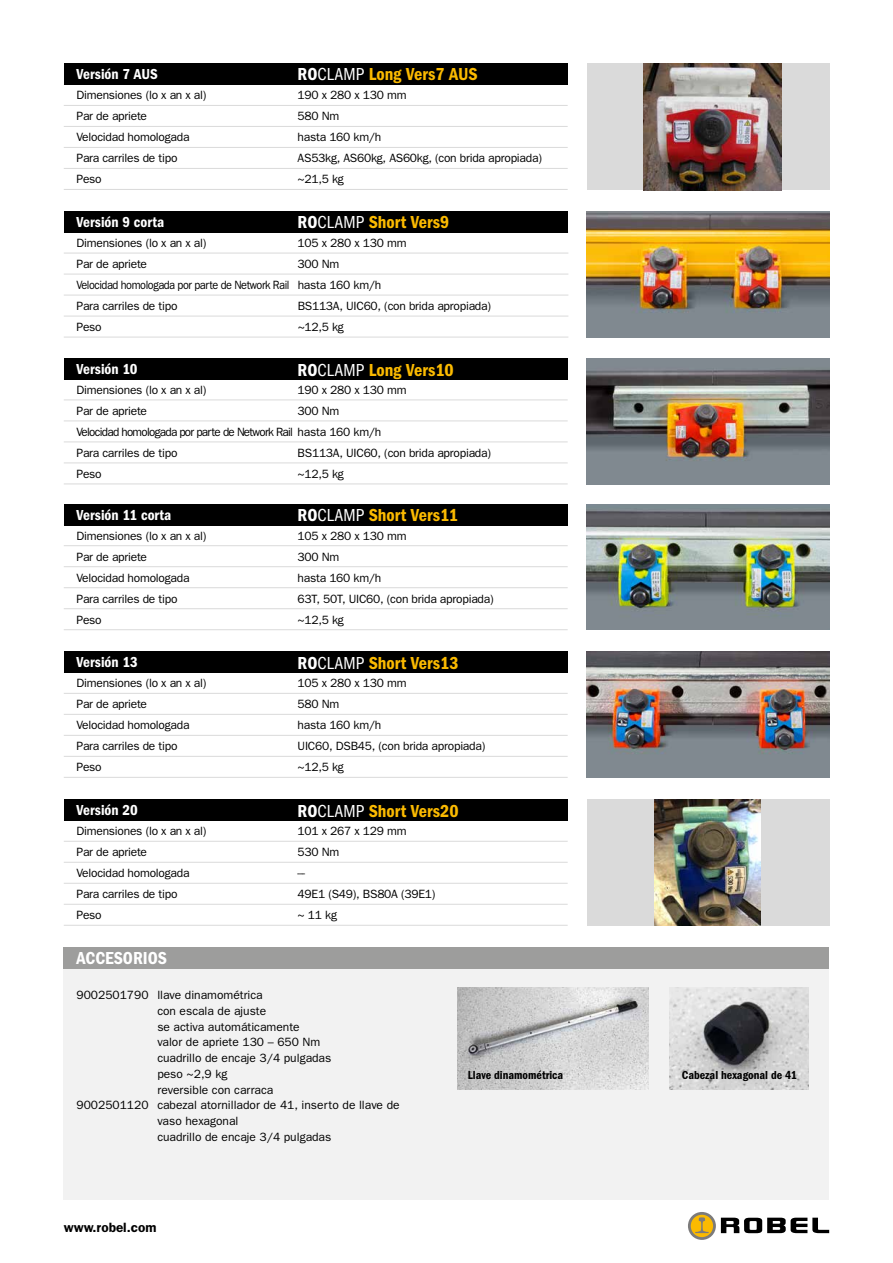
<style>
.page{position:relative;width:893px;height:1263px;background:#fff}
.page>*{position:absolute;margin:0;border:0;box-sizing:border-box;transform-origin:0 0}
.t1{font:600 condensed 18px "Franklin Gothic";color:#fbba00}
.t2{font:600 condensed 18px "Franklin Gothic";color:#fff}
.t3{font:600 condensed 15px "Franklin Gothic";color:#fff}
.t4{font:600 13.5px "Franklin Gothic";color:#000}
.t5{font:12px "Franklin Gothic";letter-spacing:-.02em;color:#000}
.t6{font:12px "Franklin Gothic";color:#000}
.t7{font:12px/21px "Franklin Gothic";letter-spacing:-.04em;color:#000}
.t8{font:12px/21px "Franklin Gothic";letter-spacing:-.06em;color:#000}
.t9{font:600 condensed 12px "Franklin Gothic";color:#000}
.s1{color:#fff}
.s2{font-weight:400;color:#fff}
</style>
<div class="page">
<div style="left:64px;top:961px;width:765px;height:238px;background:#f2f2f2"></div>
<hr style="left:64px;top:105px;width:504px;height:1px;background:#dadada">
<hr style="left:64px;top:126px;width:504px;height:1px;background:#dadada">
<hr style="left:64px;top:147px;width:504px;height:1px;background:#dadada">
<hr style="left:64px;top:168px;width:504px;height:1px;background:#dadada">
<hr style="left:64px;top:189px;width:504px;height:1px;background:#dadada">
<hr style="left:64px;top:253px;width:504px;height:1px;background:#dadada">
<hr style="left:64px;top:274px;width:504px;height:1px;background:#dadada">
<hr style="left:64px;top:295px;width:504px;height:1px;background:#dadada">
<hr style="left:64px;top:316px;width:504px;height:1px;background:#dadada">
<hr style="left:64px;top:337px;width:504px;height:1px;background:#dadada">
<hr style="left:64px;top:399px;width:504px;height:1px;background:#dadada">
<hr style="left:64px;top:420px;width:504px;height:1px;background:#dadada">
<hr style="left:64px;top:441px;width:504px;height:1px;background:#dadada">
<hr style="left:64px;top:462px;width:504px;height:1px;background:#dadada">
<hr style="left:64px;top:483px;width:504px;height:1px;background:#dadada">
<hr style="left:64px;top:545px;width:504px;height:1px;background:#dadada">
<hr style="left:64px;top:566px;width:504px;height:1px;background:#dadada">
<hr style="left:64px;top:587px;width:504px;height:1px;background:#dadada">
<hr style="left:64px;top:608px;width:504px;height:1px;background:#dadada">
<hr style="left:64px;top:629px;width:504px;height:1px;background:#dadada">
<hr style="left:64px;top:693px;width:504px;height:1px;background:#dadada">
<hr style="left:64px;top:714px;width:504px;height:1px;background:#dadada">
<hr style="left:64px;top:735px;width:504px;height:1px;background:#dadada">
<hr style="left:64px;top:756px;width:504px;height:1px;background:#dadada">
<hr style="left:64px;top:777px;width:504px;height:1px;background:#dadada">
<img style="left:457px;top:987px;width:192px;height:103px">
<img style="left:669px;top:988px;width:140px;height:102px">
<div style="left:64px;top:64px;width:504px;height:21px;background:#000"></div>
<div style="left:64px;top:211px;width:504px;height:22px;background:#000"></div>
<div style="left:64px;top:358px;width:504px;height:21px;background:#000"></div>
<div style="left:64px;top:504px;width:504px;height:21px;background:#000"></div>
<div style="left:64px;top:652px;width:504px;height:21px;background:#000"></div>
<img style="left:587px;top:358px;width:242px;height:126px">
<img style="left:587px;top:504px;width:242px;height:125px">
<img style="left:587px;top:652px;width:242px;height:126px">
<img style="left:587px;top:211px;width:242px;height:126px">
<div style="left:587px;top:64px;width:242px;height:126px;background:#dadada"></div>
<img style="left:643px;top:64px;width:138px;height:126px">
<div style="left:64px;top:947px;width:765px;height:21px;background:#9d9d9c"></div>
<hr style="left:64px;top:841px;width:504px;height:1px;background:#dadada">
<hr style="left:64px;top:862px;width:504px;height:1px;background:#dadada">
<hr style="left:64px;top:883px;width:504px;height:1px;background:#dadada">
<hr style="left:64px;top:904px;width:504px;height:1px;background:#dadada">
<hr style="left:64px;top:925px;width:504px;height:1px;background:#dadada">
<div style="left:64px;top:800px;width:504px;height:21px;background:#000"></div>
<div style="left:587px;top:800px;width:242px;height:126px;background:#dadada"></div>
<img style="left:655px;top:800px;width:106px;height:126px">
<svg style="left:688px;top:1212px;width:28px;height:28px"></svg>
<svg style="left:721px;top:1218px;width:108px;height:15px"></svg>
<svg style="left:691px;top:1215px;width:22px;height:22px"></svg>
<svg style="left:695px;top:1217px;width:14px;height:16px"></svg>
<p class="t3" style="left:77px;top:66px;width:83px">Versión 7 AUS</p>
<h1 class="t1" style="left:298px;top:64px;width:182px"><span class="s1">RO</span><span class="s2">CLAMP</span> Long Vers7 AUS</h1>
<p class="t5" style="left:77px;top:88px;width:131px">Dimensiones (lo x an x al)</p>
<p class="t5" style="left:298px;top:88px;width:110px">190 x 280 x 130 mm</p>
<p class="t5" style="left:77px;top:109px;width:72px">Par de apriete</p>
<p class="t5" style="left:298px;top:109px;width:43px">580 Nm</p>
<p class="t5" style="left:77px;top:130px;width:114px">Velocidad homologada</p>
<p class="t5" style="left:298px;top:130px;width:85px">hasta 160 km/h</p>
<p class="t5" style="left:77px;top:151px;width:102px">Para carriles de tipo</p>
<p class="t5" style="left:298px;top:151px;width:246px">AS53kg, AS60kg, AS60kg, (con brida apropiada)</p>
<p class="t5" style="left:77px;top:172px;width:27px">Peso</p>
<p class="t5" style="left:298px;top:172px;width:48px">~21,5 kg</p>
<p class="t3" style="left:77px;top:213px;width:89px">Versión 9 corta</p>
<h1 class="t1" style="left:298px;top:211px;width:153px"><span class="s1">RO</span><span class="s2">CLAMP</span> Short Vers9</h1>
<p class="t5" style="left:77px;top:236px;width:131px">Dimensiones (lo x an x al)</p>
<p class="t5" style="left:298px;top:236px;width:110px">105 x 280 x 130 mm</p>
<p class="t5" style="left:77px;top:257px;width:72px">Par de apriete</p>
<p class="t7" style="left:77px;top:253px;width:306px;text-indent:221px">300 Nm<br>Velocidad homologada por parte de Network Rail hasta 160 km/h<br>Para carriles de tipo</p>
<p class="t5" style="left:298px;top:299px;width:195px">BS113A, UIC60, (con brida apropiada)</p>
<p class="t5" style="left:77px;top:320px;width:27px">Peso</p>
<p class="t5" style="left:298px;top:320px;width:48px">~12,5 kg</p>
<p class="t3" style="left:77px;top:360px;width:62px">Versión 10</p>
<h1 class="t1" style="left:298px;top:359px;width:157px"><span class="s1">RO</span><span class="s2">CLAMP</span> Long Vers10</h1>
<p class="t5" style="left:77px;top:383px;width:131px">Dimensiones (lo x an x al)</p>
<p class="t5" style="left:298px;top:383px;width:110px">190 x 280 x 130 mm</p>
<p class="t5" style="left:77px;top:404px;width:72px">Par de apriete</p>
<p class="t8" style="left:77px;top:400px;width:306px;text-indent:221px">300 Nm<br>Velocidad homologada por parte de Network Rail hasta 160 km/h<br>Para carriles de tipo</p>
<p class="t5" style="left:298px;top:446px;width:195px">BS113A, UIC60, (con brida apropiada)</p>
<p class="t5" style="left:77px;top:467px;width:27px">Peso</p>
<p class="t5" style="left:298px;top:467px;width:48px">~12,5 kg</p>
<p class="t3" style="left:77px;top:506px;width:96px">Versión 11 corta</p>
<h1 class="t1" style="left:298px;top:504px;width:162px"><span class="s1">RO</span><span class="s2">CLAMP</span> Short Vers11</h1>
<p class="t5" style="left:77px;top:529px;width:131px">Dimensiones (lo x an x al)</p>
<p class="t5" style="left:298px;top:529px;width:110px">105 x 280 x 130 mm</p>
<p class="t5" style="left:77px;top:550px;width:72px">Par de apriete</p>
<p class="t5" style="left:298px;top:550px;width:43px">300 Nm</p>
<p class="t5" style="left:77px;top:571px;width:114px">Velocidad homologada</p>
<p class="t5" style="left:298px;top:571px;width:85px">hasta 160 km/h</p>
<p class="t5" style="left:77px;top:592px;width:102px">Para carriles de tipo</p>
<p class="t5" style="left:298px;top:592px;width:197px">63T, 50T, UIC60, (con brida apropiada)</p>
<p class="t5" style="left:77px;top:613px;width:27px">Peso</p>
<p class="t5" style="left:298px;top:613px;width:48px">~12,5 kg</p>
<p class="t3" style="left:77px;top:654px;width:63px">Versión 13</p>
<h1 class="t1" style="left:298px;top:653px;width:162px"><span class="s1">RO</span><span class="s2">CLAMP</span> Short Vers13</h1>
<p class="t5" style="left:77px;top:676px;width:131px">Dimensiones (lo x an x al)</p>
<p class="t5" style="left:298px;top:676px;width:110px">105 x 280 x 130 mm</p>
<p class="t5" style="left:77px;top:697px;width:72px">Par de apriete</p>
<p class="t5" style="left:298px;top:697px;width:43px">580 Nm</p>
<p class="t5" style="left:77px;top:718px;width:114px">Velocidad homologada</p>
<p class="t5" style="left:298px;top:718px;width:85px">hasta 160 km/h</p>
<p class="t5" style="left:77px;top:739px;width:102px">Para carriles de tipo</p>
<p class="t5" style="left:298px;top:739px;width:189px">UIC60, DSB45, (con brida apropiada)</p>
<p class="t5" style="left:77px;top:760px;width:27px">Peso</p>
<p class="t5" style="left:298px;top:760px;width:48px">~12,5 kg</p>
<p class="t3" style="left:77px;top:801px;width:63px">Versión 20</p>
<h1 class="t1" style="left:298px;top:800px;width:162px"><span class="s1">RO</span><span class="s2">CLAMP</span> Short Vers20</h1>
<p class="t5" style="left:77px;top:824px;width:131px">Dimensiones (lo x an x al)</p>
<p class="t5" style="left:298px;top:824px;width:110px">101 x 267 x 129 mm</p>
<p class="t5" style="left:77px;top:845px;width:72px">Par de apriete</p>
<p class="t5" style="left:298px;top:845px;width:43px">530 Nm</p>
<p class="t5" style="left:77px;top:866px;width:114px">Velocidad homologada</p>
<p class="t5" style="left:298px;top:866px;width:9px">---</p>
<p class="t5" style="left:77px;top:887px;width:102px">Para carriles de tipo</p>
<p class="t5" style="left:298px;top:887px;width:139px">49E1 (S49), BS80A (39E1)</p>
<p class="t5" style="left:77px;top:908px;width:27px">Peso</p>
<p class="t5" style="left:298px;top:908px;width:41px">~ 11 kg</p>
<h1 class="t2" style="left:77px;top:948px;width:92px">ACCESORIOS</h1>
<p class="t6" style="left:77px;top:988px;width:188px">9002501790 llave dinamométrica</p>
<p class="t6" style="left:157px;top:1004px;width:110px">con escala de ajuste</p>
<p class="t6" style="left:157px;top:1020px;width:144px">se activa automáticamente</p>
<p class="t6" style="left:157px;top:1035px;width:164px">valor de apriete 130 – 650 Nm</p>
<p class="t6" style="left:157px;top:1051px;width:176px">cuadrillo de encaje 3/4 pulgadas</p>
<p class="t5" style="left:157px;top:1067px;width:72px">peso ~2,9 kg</p>
<p class="t6" style="left:157px;top:1082px;width:118px">reversible con carraca</p>
<p class="t6" style="left:77px;top:1098px;width:325px">9002501120 cabezal atornillador de 41, inserto de llave de</p>
<p class="t6" style="left:157px;top:1114px;width:83px">vaso hexagonal</p>
<p class="t6" style="left:157px;top:1130px;width:176px">cuadrillo de encaje 3/4 pulgadas</p>
<p class="t4" style="left:64px;top:1219px;width:94px">www.robel.com</p>
<p class="t9" style="left:468px;top:1068px;width:97px">Llave dinamométrica</p>
<p class="t9" style="left:682px;top:1068px;width:117px">Cabezal hexagonal de 41</p>
</div>
